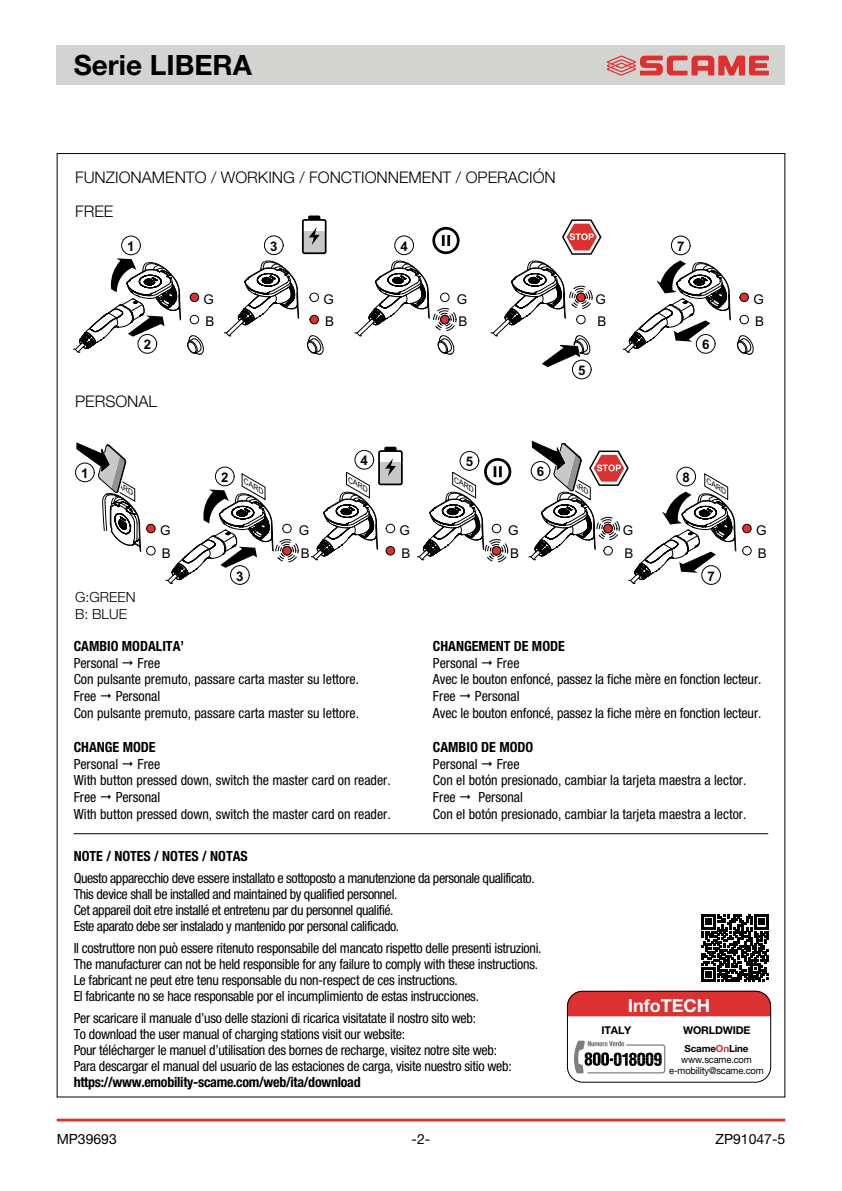
<style>
.page{position:relative;width:842px;height:1191px;background:#fff}
.page>*{position:absolute;margin:0;border:0;box-sizing:border-box;transform-origin:0 0}
.t1{font:700 28px "Helvetica Neue LTW1 G";color:#000}
.t2{font:700 18px "Helvetica Neue LTW1 G";color:#fff}
.t3{font:300 16px/34px "Helvetica Neue LTW1 G";color:#000}
.t4{font:condensed 14px/16px "Helvetica Neue LTW1 G";letter-spacing:-.02em;color:#000}
.t5{font:condensed 14px/16.8px "Helvetica Neue LTW1 G";color:#000}
.t6{font:700 condensed 14px "Helvetica Neue LTW1 G";color:#000}
.t7{font:700 condensed 14px "Helvetica Neue LTW1 G";letter-spacing:-.02em;color:#000}
.t8{font:14px "Helvetica Neue LTW1 G";color:#000}
.t9{font:300 14px/16.8px "Helvetica Neue LTW1 G";color:#000}
.t10{font:13.4px/22.2px "Arial";color:#000}
.t11{font:700 13.2px "Arial";color:#000}
.t12{font:700 10.8px "Helvetica Neue LTW1 G";letter-spacing:-.015em;color:#000}
.t13{font:9.8px/11px "Helvetica Neue LTW1 G";letter-spacing:-.015em;color:#000;text-align:center;scale:.95 1}
.t14{font:italic 7px "Arial";color:#000;scale:1.15 1}
.s1{font-weight:700}
.s2{font-weight:700;color:#dc3130}
</style>
<div class="page">
<div style="left:57px;top:45px;width:728px;height:40px;background:#d3d3d2"></div>
<hr style="left:57px;top:1118px;width:728px;height:3px;background:#dc3130">
<svg style="left:607px;top:56px;width:162px;height:20px"></svg>
<div style="left:121px;top:236px;width:20px;height:19px;background:#fff;border:1px solid #000;border-radius:50%"></div>
<div style="left:572px;top:360px;width:19px;height:19px;background:#fff;border:1px solid #000;border-radius:50%"></div>
<div style="left:671px;top:236px;width:19px;height:19px;background:#fff;border:1px solid #000;border-radius:50%"></div>
<svg style="left:75px;top:442px;width:81px;height:114px"></svg>
<svg style="left:742px;top:523px;width:10px;height:33px"></svg>
<svg style="left:73px;top:258px;width:131px;height:97px"></svg>
<svg style="left:224px;top:215px;width:103px;height:140px"></svg>
<svg style="left:354px;top:227px;width:106px;height:128px"></svg>
<svg style="left:623px;top:260px;width:131px;height:95px"></svg>
<svg style="left:490px;top:219px;width:111px;height:150px"></svg>
<svg style="left:165px;top:447px;width:346px;height:138px"></svg>
<svg style="left:528px;top:441px;width:208px;height:144px"></svg>
<hr style="left:74px;top:833px;width:694px;height:1px;background:#000">
<svg style="left:701px;top:915px;width:67px;height:66px"></svg>
<svg style="left:574px;top:1040px;width:91px;height:33px"></svg>
<div style="left:568px;top:992px;width:203px;height:24px;background:#dc3130"></div>
<div style="left:567px;top:990px;width:204px;height:92px;border:1px solid #000;border-radius:15px"></div>
<h1 class="t1" style="left:74px;top:48px;width:180px">Serie LIBERA</h1>
<p class="t3" style="left:75px;top:160px;width:482px">FUNZIONAMENTO / WORKING / FONCTIONNEMENT / OPERACIÓN<br>FREE</p>
<p class="t11" style="left:127px;top:238px;width:9px">1</p>
<p class="t11" style="left:270px;top:237px;width:9px">3</p>
<p class="t11" style="left:400px;top:237px;width:9px">4</p>
<p class="t11" style="left:677px;top:238px;width:9px">7</p>
<p class="t10" style="left:204px;top:288px;width:12px">G<br>B</p>
<p class="t10" style="left:323px;top:288px;width:12px">G<br>B</p>
<p class="t10" style="left:457px;top:288px;width:12px">G<br>B</p>
<p class="t10" style="left:595px;top:288px;width:12px">G<br>B</p>
<p class="t10" style="left:753px;top:288px;width:12px">G<br>B</p>
<p class="t11" style="left:144px;top:336px;width:9px">2</p>
<p class="t11" style="left:702px;top:336px;width:9px">6</p>
<p class="t11" style="left:578px;top:362px;width:9px">5</p>
<p class="t3" style="left:75px;top:384px;width:84px">PERSONAL</p>
<p class="t11" style="left:81px;top:464px;width:9px">1</p>
<p class="t14" style="left:117px;top:479px;width:21px;rotate:30deg">CARD</p>
<p class="t11" style="left:221px;top:469px;width:9px">2</p>
<p class="t11" style="left:361px;top:452px;width:9px">4</p>
<p class="t11" style="left:466px;top:453px;width:9px">5</p>
<p class="t11" style="left:537px;top:463px;width:9px">6</p>
<p class="t11" style="left:682px;top:469px;width:9px">8</p>
<p class="t14" style="left:247px;top:477px;width:21px;rotate:30deg">CARD</p>
<p class="t14" style="left:352px;top:475px;width:21px;rotate:30deg">CARD</p>
<p class="t14" style="left:458px;top:475px;width:21px;rotate:30deg">CARD</p>
<p class="t14" style="left:572px;top:477px;width:21px;rotate:30deg">CARD</p>
<p class="t14" style="left:710px;top:477px;width:21px;rotate:30deg">CARD</p>
<p class="t10" style="left:160px;top:519px;width:12px">G<br>B</p>
<p class="t10" style="left:299px;top:519px;width:12px">G<br>B</p>
<p class="t10" style="left:400px;top:519px;width:12px">G<br>B</p>
<p class="t10" style="left:508px;top:519px;width:12px">G<br>B</p>
<p class="t10" style="left:623px;top:519px;width:12px">G<br>B</p>
<p class="t10" style="left:756px;top:519px;width:12px">G<br>B</p>
<p class="t11" style="left:236px;top:567px;width:9px">3</p>
<p class="t9" style="left:75px;top:589px;width:62px">G:GREEN<br>B: BLUE</p>
<p class="t6" style="left:74px;top:637px;width:112px">CAMBIO MODALITA’</p>
<p class="t5" style="left:74px;top:654px;width:46px">Personal</p>
<p class="t5" style="left:74px;top:654px;width:287px;text-indent:64px">Free<br>Con pulsante premuto, passare carta master su lettore.<br>Free</p>
<p class="t5" style="left:74px;top:688px;width:287px;text-indent:42px">Personal<br>Con pulsante premuto, passare carta master su lettore.</p>
<p class="t6" style="left:74px;top:738px;width:83px">CHANGE MODE</p>
<p class="t5" style="left:74px;top:755px;width:46px">Personal</p>
<p class="t5" style="left:74px;top:755px;width:319px;text-indent:64px">Free<br>With button pressed down, switch the master card on reader.<br>Free</p>
<p class="t5" style="left:74px;top:789px;width:319px;text-indent:42px">Personal<br>With button pressed down, switch the master card on reader.</p>
<p class="t11" style="left:707px;top:567px;width:9px">7</p>
<p class="t6" style="left:433px;top:637px;width:133px">CHANGEMENT DE MODE</p>
<p class="t5" style="left:433px;top:654px;width:46px">Personal</p>
<p class="t4" style="left:433px;top:654px;width:330px;line-height:16.8px;text-indent:64px">Free<br>Avec le bouton enfoncé, passez la fiche mère en fonction lecteur.<br>Free</p>
<p class="t4" style="left:433px;top:688px;width:330px;line-height:16.8px;text-indent:42px">Personal<br>Avec le bouton enfoncé, passez la fiche mère en fonction lecteur.</p>
<p class="t6" style="left:433px;top:738px;width:102px">CAMBIO DE MODO</p>
<p class="t5" style="left:433px;top:755px;width:46px">Personal</p>
<p class="t5" style="left:433px;top:755px;width:315px;text-indent:64px">Free<br>Con el botón presionado, cambiar la tarjeta maestra a lector.<br>Free</p>
<p class="t5" style="left:433px;top:789px;width:315px;text-indent:45px">Personal<br>Con el botón presionado, cambiar la tarjeta maestra a lector.</p>
<p class="t6" style="left:74px;top:847px;width:176px">NOTE / NOTES / NOTES / NOTAS</p>
<p class="t4" style="left:74px;top:870px;width:463px">Questo apparecchio deve essere installato e sottoposto a manutenzione da personale qualificato.<br>This device shall be installed and maintained by qualified personnel.<br>Cet appareil doit etre installé et entretenu par du personnel qualifié.<br>Este aparato debe ser instalado y mantenido por personal calificado.</p>
<p class="t4" style="left:74px;top:940px;width:469px">Il costruttore non può essere ritenuto responsabile del mancato rispetto delle presenti istruzioni.<br>The manufacturer can not be held responsible for any failure to comply with these instructions.<br>Le fabricant ne peut etre tenu responsable du non-respect de ces instructions.<br>El fabricante no se hace responsable por el incumplimiento de estas instrucciones.</p>
<p class="t4" style="left:74px;top:1010px;width:439px">Per scaricare il manuale d’uso delle stazioni di ricarica visitatate il nostro sito web:<br>To download the user manual of charging stations visit our website:<br>Pour télécharger le manuel d’utilisation des bornes de recharge, visitez notre site web:<br>Para descargar el manual del usuario de las estaciones de carga, visite nuestro sitio web:</p>
<p class="t7" style="left:74px;top:1073px;width:288px">https://www.emobility-scame.com/web/ita/download</p>
<p class="t2" style="left:628px;top:994px;width:84px">InfoTECH</p>
<p class="t12" style="left:601px;top:1023px;width:31px">ITALY</p>
<p class="t12" style="left:683px;top:1023px;width:69px">WORLDWIDE</p>
<p class="t13" style="left:669px;top:1043px;width:101px"><span class="s1">Scame</span><span class="s2">On</span><span class="s1">Line </span>www.scame.com e-mobility@scame.com</p>
<p class="t8" style="left:57px;top:1129px;width:62px">MP39693</p>
<p class="t8" style="left:412px;top:1129px;width:20px">-2-</p>
<p class="t8" style="left:715px;top:1129px;width:71px">ZP91047-5</p>
</div>
